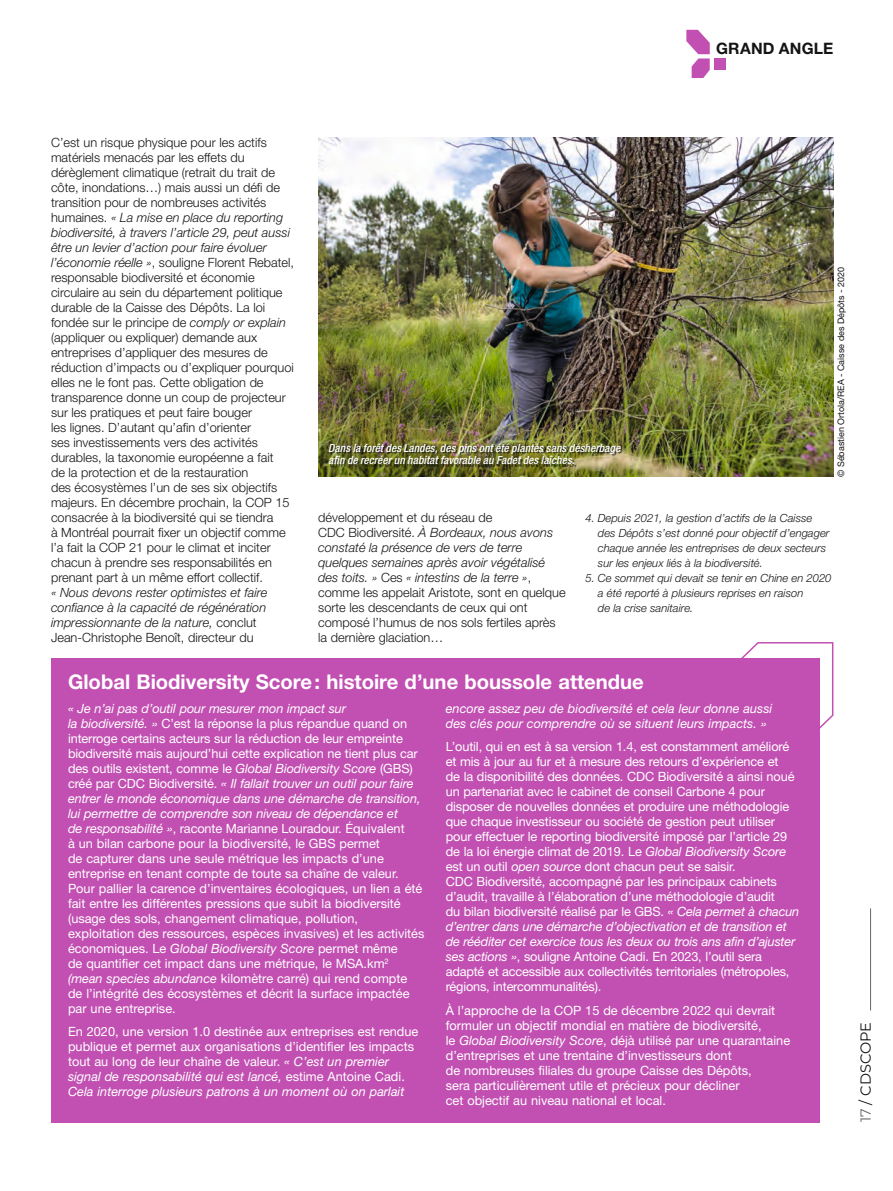
<style>
.page{position:relative;width:893px;height:1191px;background:#fff}
.page>*{position:absolute;margin:0;border:0;box-sizing:border-box;transform-origin:0 0}
.t1{font:700 20.25px "Helvetica Neue LT Std";color:#fff}
.t2{font:700 15.75px "Helvetica Neue LT Std";letter-spacing:.01em;color:#131413}
.t3{font:14.55px "Montserrat";color:#131413}
.t4{font:12.75px/15px "Helvetica Neue LT Std";color:#fff}
.t5{font:300 12.75px/15px "Helvetica Neue LT Std";color:#131413}
.t6{font:italic 300 12.75px/15px "Helvetica Neue LT Std";color:#131413}
.t7{font:italic 12.75px/15px "Helvetica Neue LT Std";color:#fff}
.t8{font:italic 300 11.25px/15px "Helvetica Neue LT Std";color:#131413}
.t9{font:italic 500 condensed 11.25px/12.8px "Helvetica Neue LT Std";letter-spacing:.01em;color:#fff}
.t10{font:9px "Helvetica Neue LT Std";color:#131413}
.s1{font-style:italic}
.s2{font-style:normal}
.s3{color:#686867}
</style>
<div class="page">
<svg style="left:741px;top:642px;width:93px;height:117px"></svg>
<div style="left:51px;top:658px;width:768px;height:464px;background:#c250b2"></div>
<img style="left:318px;top:138px;width:515px;height:339px">
<div style="left:330px;top:445px;width:292px;height:21px;background:#131413;opacity:.75"></div>
<hr style="left:870px;top:908px;width:1px;height:102px;background:#686867">
<div style="left:714px;top:58px;width:11px;height:12px;background:#c250b2"></div>
<svg style="left:686px;top:30px;width:24px;height:48px"></svg>
<p class="t2" style="left:716px;top:39px;width:119px">GRAND ANGLE</p>
<p class="t5" style="left:51px;top:135px;width:245px">C’est un risque physique pour les actifs matériels menacés par les effets du dérèglement climatique (retrait du trait de côte, inondations…) mais aussi un défi de transition pour de nombreuses activités humaines. <span class="s1">« La mise en place du reporting biodiversité, à travers l’article 29, peut aussi être un levier d’action pour faire évoluer l’économie réelle »</span>, souligne Florent Rebatel, responsable biodiversité et économie circulaire au sein du département politique durable de la Caisse des Dépôts. La loi fondée sur le principe de <span class="s1">comply or explain </span>(appliquer ou expliquer) demande aux entreprises d’appliquer des mesures de réduction d’impacts ou d’expliquer pourquoi elles ne le font pas. Cette obligation de transparence donne un coup de projecteur sur les pratiques et peut faire bouger<br>les lignes. D’autant qu’afin d’orienter<br>ses investissements vers des activités durables, la taxonomie européenne a fait<br>de la protection et de la restauration<br>des écosystèmes l’un de ses six objectifs majeurs. En décembre prochain, la COP 15 consacrée à la biodiversité qui se tiendra<br>à Montréal pourrait fixer un objectif comme l’a fait la COP 21 pour le climat et inciter chacun à prendre ses responsabilités en prenant part à un même effort collectif.</p>
<p class="t6" style="left:51px;top:584px;width:218px">« Nous devons rester optimistes et faire confiance à la capacité de régénération impressionnante de la nature, <span class="s2">conclut Jean-Christophe Benoît, directeur du</span></p>
<p class="t9" style="left:328px;top:441px;width:293px">Dans la forêt des Landes, des pins ont été plantés sans désherbage afin de recréer un habitat favorable au Fadet des laîches.</p>
<p class="t10" style="left:835px;top:477px;width:212px;rotate:-90deg">© Sébastien Ortola/REA - Caisse des Dépôts - 2020</p>
<p class="t5" style="left:318px;top:509px;width:249px">développement et du réseau de<br>CDC Biodiversité. <span class="s1">À Bordeaux, nous avons constaté la présence de vers de terre quelques semaines après avoir végétalisé des toits. »</span> Ces <span class="s1">« intestins de la terre »</span>, comme les appelait Aristote, sont en quelque sorte les descendants de ceux qui ont composé l’humus de nos sols fertiles après la dernière glaciation…</p>
<p class="t8" style="left:598px;top:510px;width:233px;text-indent:-13px">4. Depuis 2021, la gestion d’actifs de la Caisse des Dépôts s’est donné pour objectif d’engager chaque année les entreprises de deux secteurs sur les enjeux liés à la biodiversité.</p>
<p class="t8" style="left:598px;top:570px;width:235px;text-indent:-13px">5. Ce sommet qui devait se tenir en Chine en 2020 a été reporté à plusieurs reprises en raison<br>de la crise sanitaire.</p>
<h1 class="t1" style="left:68px;top:669px;width:577px">Global Biodiversity Score: histoire d’une boussole attendue</h1>
<p class="t4" style="left:68px;top:700px;width:358px"><span class="s1">« Je n’ai pas d’outil pour mesurer mon impact sur<br>la biodiversité. »</span> C’est la réponse la plus répandue quand on interroge certains acteurs sur la réduction de leur empreinte biodiversité mais aujourd’hui cette explication ne tient plus car des outils existent, comme le <span class="s1">Global Biodiversity Score</span> (GBS) créé par CDC Biodiversité. <span class="s1">« Il fallait trouver un outil pour faire entrer le monde économique dans une démarche de transition, lui permettre de comprendre son niveau de dépendance et<br>de responsabilité »</span>, raconte Marianne Louradour. Équivalent<br>à un bilan carbone pour la biodiversité, le GBS permet<br>de capturer dans une seule métrique les impacts d’une entreprise en tenant compte de toute sa chaîne de valeur.<br>Pour pallier la carence d’inventaires écologiques, un lien a été fait entre les différentes pressions que subit la biodiversité (usage des sols, changement climatique, pollution, exploitation des ressources, espèces invasives) et les activités économiques. Le <span class="s1">Global Biodiversity Score</span> permet même<br>de quantifier cet impact dans une métrique, le MSA.km<sup>2 </sup><span class="s1">(mean species abundance</span> kilomètre carré) qui rend compte de l’intégrité des écosystèmes et décrit la surface impactée par une entreprise.</p>
<p class="t4" style="left:68px;top:1024px;width:352px">En 2020, une version 1.0 destinée aux entreprises est rendue publique et permet aux organisations d’identifier les impacts tout au long de leur chaîne de valeur. <span class="s1">« C’est un premier signal de responsabilité qui est lancé,</span> estime Antoine Cadi.<br><span class="s1">Cela interroge plusieurs patrons à un moment où on parlait</span></p>
<p class="t7" style="left:446px;top:700px;width:328px">encore assez peu de biodiversité et cela leur donne aussi des clés pour comprendre où se situent leurs impacts. »</p>
<p class="t4" style="left:446px;top:739px;width:355px">L’outil, qui en est à sa version 1.4, est constamment amélioré et mis à jour au fur et à mesure des retours d’expérience et<br>de la disponibilité des données. CDC Biodiversité a ainsi noué un partenariat avec le cabinet de conseil Carbone 4 pour disposer de nouvelles données et produire une méthodologie que chaque investisseur ou société de gestion peut utiliser pour effectuer le reporting biodiversité imposé par l’article 29 de la loi énergie climat de 2019. Le <span class="s1">Global Biodiversity Score </span>est un outil <span class="s1">open source</span> dont chacun peut se saisir.<br>CDC Biodiversité, accompagné par les principaux cabinets d’audit, travaille à l’élaboration d’une méthodologie d’audit<br>du bilan biodiversité réalisé par le GBS. <span class="s1">« Cela permet à chacun d’entrer dans une démarche d’objectivation et de transition et de rééditer cet exercice tous les deux ou trois ans afin d’ajuster ses actions »</span>, souligne Antoine Cadi. En 2023, l’outil sera adapté et accessible aux collectivités territoriales (métropoles, régions, intercommunalités).</p>
<p class="t4" style="left:446px;top:1002px;width:346px">À l’approche de la COP 15 de décembre 2022 qui devrait formuler un objectif mondial en matière de biodiversité,<br>le <span class="s1">Global Biodiversity Score</span>, déjà utilisé par une quarantaine d’entreprises et une trentaine d’investisseurs dont<br>de nombreuses filiales du groupe Caisse des Dépôts,<br>sera particulièrement utile et précieux pour décliner<br>cet objectif au niveau national et local.</p>
<p class="t3" style="left:856px;top:1122px;width:102px;rotate:-90deg"><span class="s3">17</span> / CDSCOPE</p>
</div>
